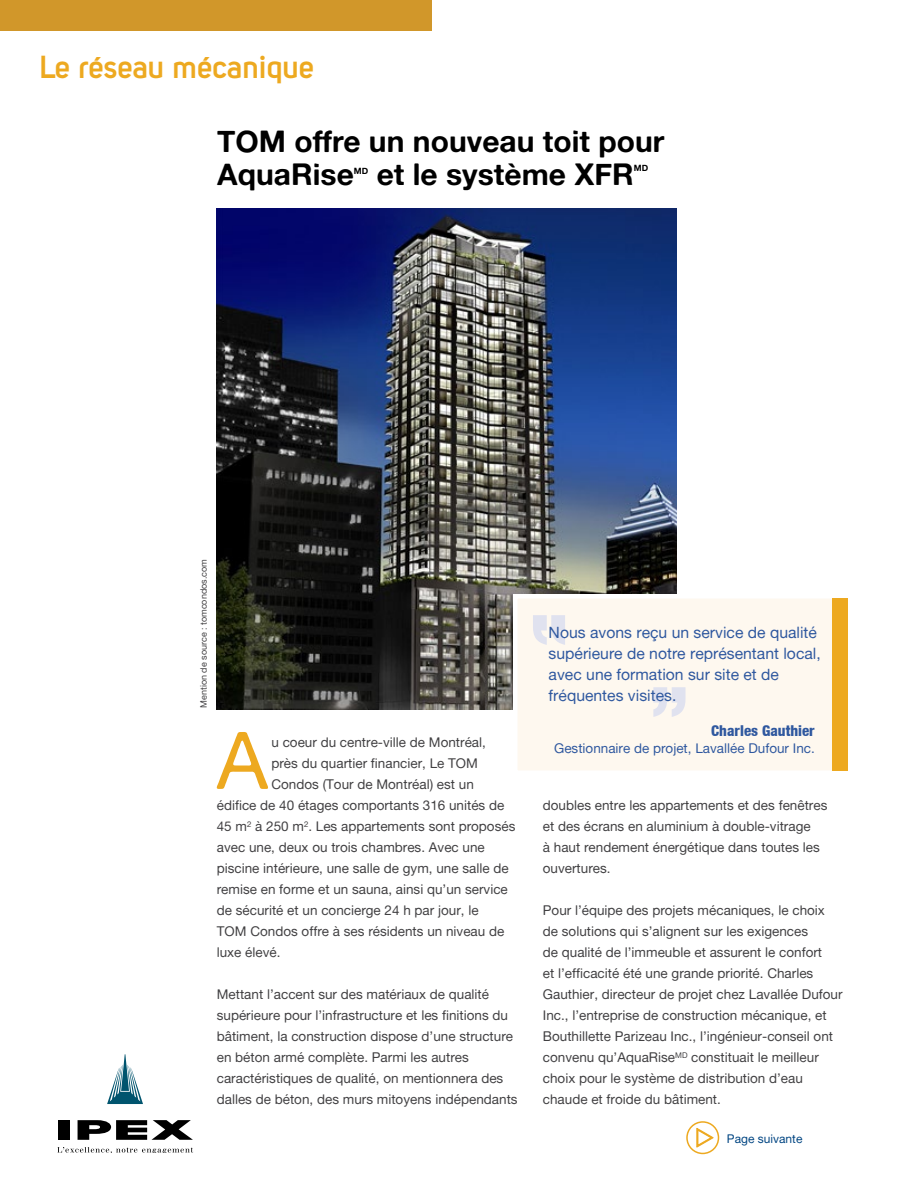
<style>
.page{position:relative;width:918px;height:1188px;background:#fff}
.page>*{position:absolute;margin:0;border:0;box-sizing:border-box;transform-origin:0 0}
.t1{font:79.95px "Alte Haas Grotesk";color:#eda920}
.t2{font:700 31.5px "Uni Sans Semi";color:#eda920}
.t3{font:30px/33px "Alte Haas Grotesk Bold";color:#000}
.t4{font:15.75px/21px "Alte Haas Grotesk";color:#2f589f}
.t5{font:800 condensed 15px "Helvetica Neue LT";color:#2f589f}
.t6{font:13.5px/21px "Alte Haas Grotesk";color:#414042}
.t7{font:13.5px "Alte Haas Grotesk";color:#2f589f}
.t8{font:12px "Alte Haas Grotesk";color:#004582}
.t9{font:9px "Alte Haas Grotesk";color:#414042}
.t10{font:8.7px "Alte Haas Grotesk Bold";color:#000}
</style>
<div class="page">
<div style="left:0;top:0;width:432px;height:31px;background:#d1972a"></div>
<img style="left:217px;top:209px;width:460px;height:500px">
<div style="left:511px;top:592px;width:332px;height:179px;background:#fef8ef"></div>
<div style="left:832px;top:598px;width:16px;height:172px;background:#eda920"></div>
<svg style="left:533px;top:615px;width:32px;height:30px"></svg>
<svg style="left:653px;top:687px;width:33px;height:30px"></svg>
<div style="left:686px;top:1121px;width:33px;height:33px;border:2px solid #eda920;border-radius:50%"></div>
<svg style="left:696px;top:1127px;width:18px;height:21px"></svg>
<div style="left:58px;top:1120px;width:11px;height:20px;background:#000"></div>
<svg style="left:78px;top:1120px;width:115px;height:20px"></svg>
<svg style="left:107px;top:1054px;width:36px;height:50px"></svg>
<svg style="left:57px;top:1147px;width:136px;height:6px"></svg>
<h2 class="t2" style="left:40px;top:48px;width:276px">Le réseau mécanique</h2>
<h3 class="t3" style="left:217px;top:125px;width:449px">TOM offre un nouveau toit pour<br>AquaRise</h3>
<p class="t10" style="left:354px;top:166px;width:16px">MD</p>
<h3 class="t3" style="left:377px;top:158px;width:259px">et le système XFR</h3>
<p class="t10" style="left:634px;top:163px;width:16px">MD</p>
<p class="t9" style="left:198px;top:708px;width:150px;rotate:-90deg">Mention de source : tomcondos.com</p>
<h1 class="t1" style="left:216px;top:713px;width:53px">A</h1>
<p class="t6" style="left:271px;top:732px;width:216px">u coeur du centre-ville de Montréal,</p>
<p class="t6" style="left:271px;top:753px;width:208px">près du quartier financier, Le TOM</p>
<p class="t6" style="left:271px;top:774px;width:204px">Condos (Tour de Montréal) est un</p>
<p class="t6" style="left:217px;top:795px;width:289px">édifice de 40 étages comportants 316 unités de</p>
<p class="t6" style="left:217px;top:816px;width:300px">45 m<sup>2</sup> à 250 m<sup>2</sup>. Les appartements sont proposés</p>
<p class="t6" style="left:217px;top:837px;width:270px">avec une, deux ou trois chambres. Avec une</p>
<p class="t6" style="left:217px;top:858px;width:293px">piscine intérieure, une salle de gym, une salle de</p>
<p class="t6" style="left:217px;top:879px;width:293px">remise en forme et un sauna, ainsi qu’un service</p>
<p class="t6" style="left:217px;top:900px;width:263px">de sécurité et un concierge 24 h par jour, le</p>
<p class="t6" style="left:217px;top:921px;width:289px">TOM Condos offre à ses résidents un niveau de</p>
<p class="t6" style="left:217px;top:942px;width:65px">luxe élevé.</p>
<p class="t6" style="left:217px;top:984px;width:302px">Mettant l’accent sur des matériaux de qualité supérieure pour l’infrastructure et les finitions du bâtiment, la construction dispose d’une structure en béton armé complète. Parmi les autres caractéristiques de qualité, on mentionnera des dalles de béton, des murs mitoyens indépendants</p>
<p class="t4" style="left:549px;top:622px;width:274px">Nous avons reçu un service de qualité supérieure de notre représentant local, avec une formation sur site et de fréquentes visites.</p>
<p class="t5" style="left:711px;top:721px;width:105px">Charles Gauthier</p>
<p class="t7" style="left:554px;top:740px;width:262px">Gestionnaire de projet, Lavallée Dufour Inc.</p>
<p class="t6" style="left:543px;top:795px;width:286px">doubles entre les appartements et des fenêtres et des écrans en aluminium à double-vitrage<br>à haut rendement énergétique dans toutes les ouvertures.</p>
<p class="t6" style="left:543px;top:900px;width:301px">Pour l’équipe des projets mécaniques, le choix de solutions qui s’alignent sur les exigences<br>de qualité de l’immeuble et assurent le confort<br>et l’efficacité été une grande priorité. Charles Gauthier, directeur de projet chez Lavallée Dufour Inc., l’entreprise de construction mécanique, et Bouthillette Parizeau Inc., l’ingénieur-conseil ont convenu qu’AquaRise<sup>MD</sup> constituait le meilleur choix pour le système de distribution d’eau chaude et froide du bâtiment.</p>
<p class="t8" style="left:727px;top:1132px;width:77px">Page suivante</p>
</div>
